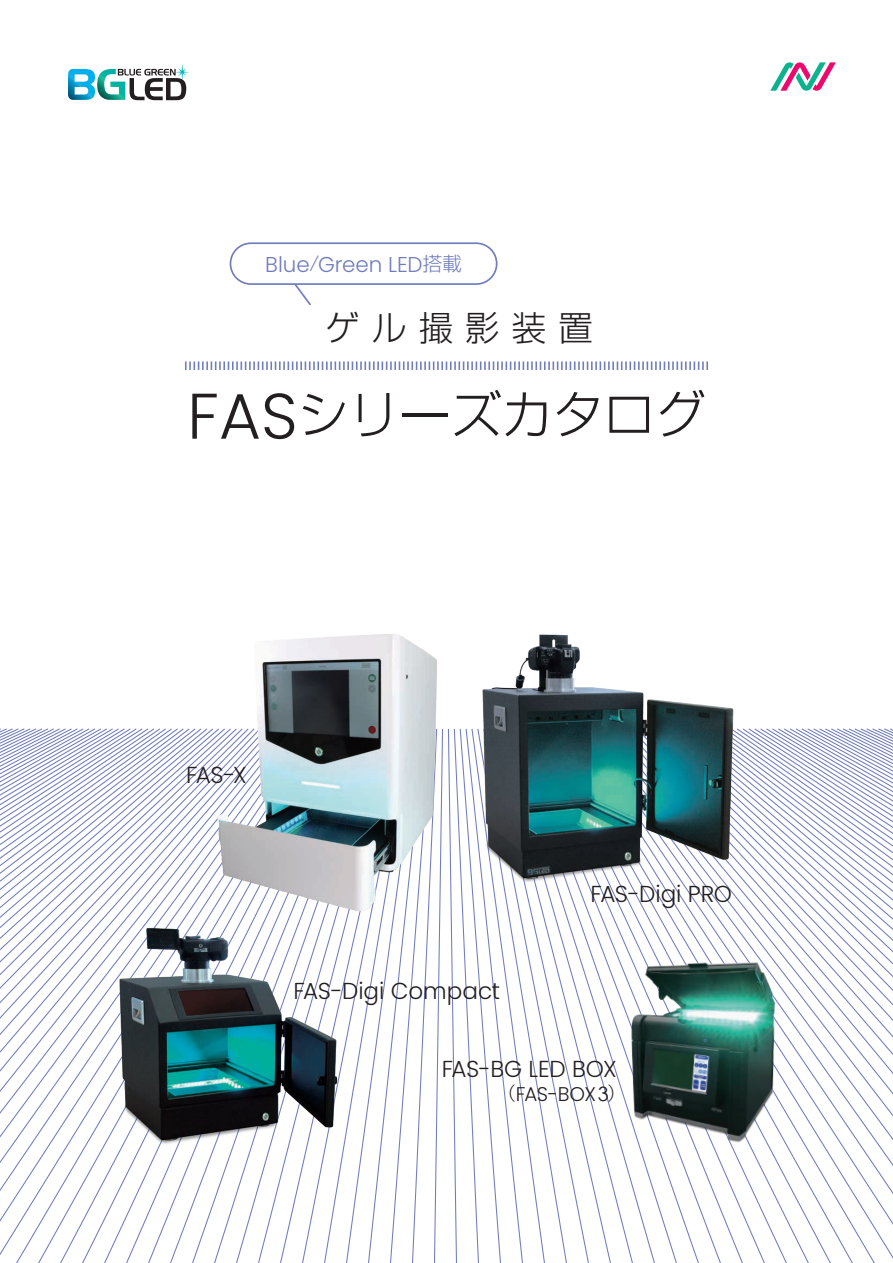
<style>
.page{position:relative;width:893px;height:1263px;background:#fff}
.page>*{position:absolute;margin:0;border:0;box-sizing:border-box;transform-origin:0 0}
.t1{font:300 51px "Shin Go Pro";color:#231f20}
.t2{font:300 34.5px "Shin Go Pro";letter-spacing:.35em;color:#231f20}
.t3{font:300 23.1px "Poppins";letter-spacing:-.01em;color:#231f20}
.t4{font:300 21.45px "Poppins";color:#717dbd}
.t5{font:300 19.8px "Poppins";letter-spacing:-.03em;color:#231f20}
.s1{font-family:"Shin Go Pro";font-size:19.5px}
.s2{font-family:"Poppins";font-size:64.35px}
.s3{font-family:"Shin Go Pro";font-size:18px}
.s4{font-family:"Century Gothic";font-weight:400}
</style>
<div class="page">
<svg style="left:6px;top:728px;width:23px;height:535px"></svg>
<svg style="left:29px;top:728px;width:22px;height:535px"></svg>
<svg style="left:51px;top:728px;width:22px;height:535px"></svg>
<svg style="left:73px;top:728px;width:23px;height:535px"></svg>
<svg style="left:96px;top:728px;width:22px;height:535px"></svg>
<svg style="left:118px;top:728px;width:23px;height:535px"></svg>
<svg style="left:141px;top:728px;width:22px;height:535px"></svg>
<svg style="left:163px;top:728px;width:23px;height:535px"></svg>
<svg style="left:186px;top:728px;width:22px;height:535px"></svg>
<svg style="left:298px;top:917px;width:23px;height:346px"></svg>
<svg style="left:321px;top:917px;width:22px;height:346px"></svg>
<svg style="left:343px;top:728px;width:134px;height:535px"></svg>
<svg style="left:482px;top:890px;width:6px;height:214px"></svg>
<svg style="left:494px;top:890px;width:6px;height:373px"></svg>
<svg style="left:747px;top:728px;width:6px;height:510px"></svg>
<svg style="left:753px;top:728px;width:6px;height:524px"></svg>
<svg style="left:759px;top:728px;width:6px;height:535px"></svg>
<svg style="left:765px;top:728px;width:6px;height:503px"></svg>
<svg style="left:771px;top:728px;width:6px;height:516px"></svg>
<svg style="left:777px;top:728px;width:6px;height:529px"></svg>
<svg style="left:783px;top:728px;width:6px;height:535px"></svg>
<svg style="left:789px;top:728px;width:5px;height:507px"></svg>
<svg style="left:794px;top:728px;width:6px;height:519px"></svg>
<svg style="left:800px;top:728px;width:6px;height:531px"></svg>
<svg style="left:806px;top:728px;width:6px;height:535px"></svg>
<svg style="left:812px;top:728px;width:81px;height:535px"></svg>
<svg style="left:770px;top:62px;width:66px;height:29px"></svg>
<img style="left:204px;top:634px;width:244px;height:283px">
<img style="left:468px;top:634px;width:281px;height:256px">
<img style="left:111px;top:918px;width:233px;height:229px">
<img style="left:606px;top:956px;width:197px;height:196px">
<svg style="left:68px;top:64px;width:121px;height:36px"></svg>
<svg style="left:185px;top:361px;width:523px;height:9px"></svg>
<svg style="left:294px;top:285px;width:17px;height:21px"></svg>
<div style="left:230px;top:242px;width:267px;height:43px;border:2px solid #717dbd;border-radius:20px"></div>
<p class="t4" style="left:265px;top:252px;width:198px">Blue<span class="s1">/</span>Green LED<span class="s1">搭載</span></p>
<p class="t2" style="left:326px;top:299px;width:269px">ゲル撮影装置</p>
<p class="t1" style="left:187px;top:373px;width:520px"><span class="s2">FAS</span>シリーズカタログ</p>
<p class="t3" style="left:186px;top:761px;width:62px">FAS-X</p>
<p class="t3" style="left:293px;top:978px;width:208px">FAS-Digi Compact</p>
<p class="t3" style="left:590px;top:880px;width:143px">FAS-Digi PRO</p>
<p class="t3" style="left:442px;top:1055px;width:176px">FAS-BG LED BOX</p>
<p class="t5" style="left:498px;top:1082px;width:129px"><span class="s3">（</span>FAS-BOX<span class="s4">3</span><span class="s3">）</span></p>
</div>
